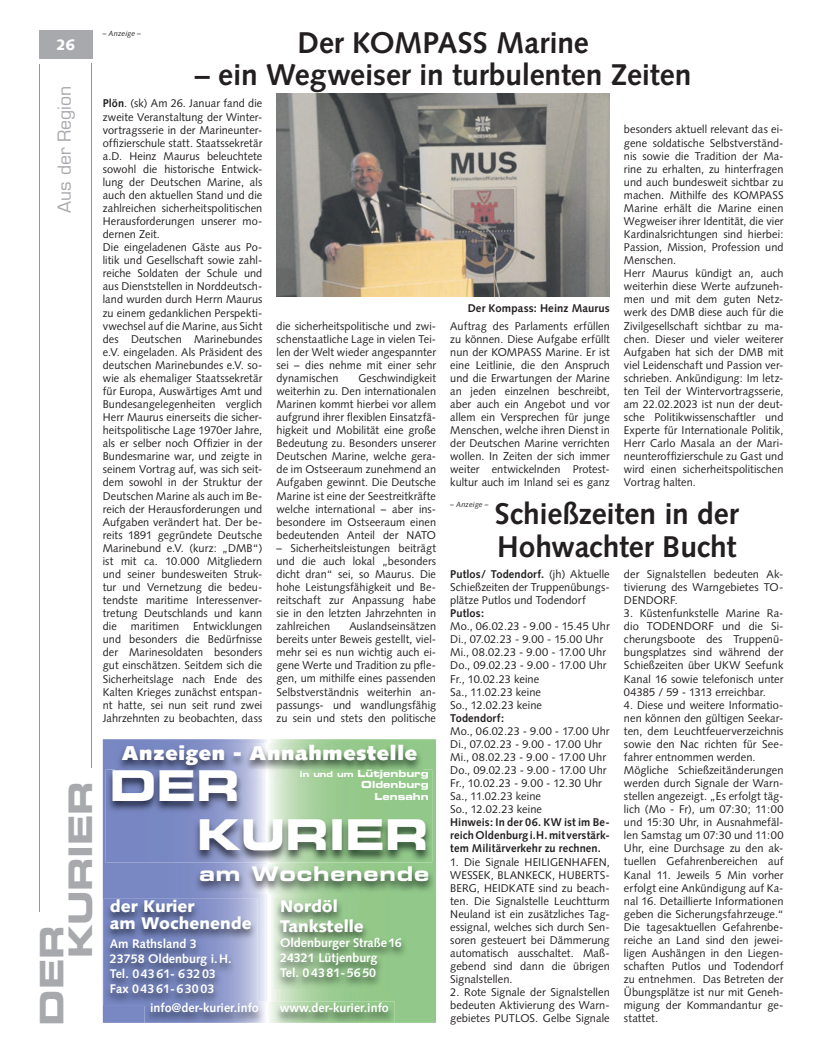
<style>
.page{position:relative;width:819px;height:1053px;background:#fff}
.page>*{position:absolute;margin:0;border:0;box-sizing:border-box;transform-origin:0 0}
.t1{font:42.5px/48.6px "Eurostile LT Std Bold Ex 2";letter-spacing:-.01em;color:#fff}
.t2{font:32.5px/28.9px "Eurostile LT Std Bold Ex 2";letter-spacing:-.01em;color:#a8a9ad}
.t3{font:700 30px/32.5px "Syntax LT Std";letter-spacing:-.005em;color:#231f20}
.t4{font:20.25px "Eurostile LT Std Bold Ex 2";letter-spacing:.04em;color:#fff}
.t5{font:900 20px "Syntax LT Std";letter-spacing:.04em;color:#fff}
.t6{font:17.5px "Eurostile LT Std";letter-spacing:-.005em;color:#a8a9ad}
.t7{font:900 16.88px/19.4px "Syntax LT Std";color:#fff}
.t8{font:900 15px "Syntax LT Std";color:#fff}
.t9{font:700 12.5px/15px "Syntax LT Std";color:#fff}
.t10{font:11.25px/13px "Syntax";letter-spacing:.005em;color:#231f20;text-align:justify}
.t11{font:700 11.25px "Syntax LT Std";letter-spacing:.01em;color:#231f20}
.t12{font:9.75px/11.6px "Eurostile LT Std Bold Ex 2";color:#fff;text-align:right}
.t13{font:italic 7.5px "Syntax LT Std";letter-spacing:.01em;color:#231f20}
.s1{font-weight:700}
.s2{font-size:8.12px}
</style>
<div class="page">
<hr style="left:39px;top:64px;width:1px;height:847px;background:#939598">
<hr style="left:92px;top:64px;width:1px;height:703px;background:#939598">
<div style="left:39px;top:30px;width:53px;height:29px;background:#a8a9ad"></div>
<svg style="left:103px;top:739px;width:333px;height:283px;background:#9ab8b0"></svg>
<img style="left:274px;top:898px;width:133px;height:90px">
<img style="left:116px;top:743px;width:307px;height:26px">
<img style="left:104px;top:898px;width:153px;height:106px">
<img style="left:144px;top:1001px;width:250px;height:21px">
<img style="left:144px;top:1001px;width:113px;height:3px">
<img style="left:106px;top:769px;width:326px;height:93px">
<img style="left:194px;top:864px;width:241px;height:29px">
<img style="left:276px;top:94px;width:333px;height:202px">
<p class="t8" style="left:56px;top:36px;width:20px">26</p>
<p class="t6" style="left:54px;top:212px;width:128px;rotate:-90deg">Aus der Region</p>
<p class="t2" style="left:37px;top:958px;width:179px;text-indent:-67px;rotate:-90deg">DER<br>KURIER</p>
<p class="t13" style="left:103px;top:29px;width:40px">– Anzeige –</p>
<p class="t3" style="left:297px;top:26px;width:293px">Der KOMPASS Marine</p>
<p class="t3" style="left:195px;top:59px;width:498px">– ein Wegweiser in turbulenten Zeiten</p>
<p class="t10" style="left:103px;top:97px;width:161px;text-align:left"><span class="s1">Plön</span>. (sk) Am 26. Januar fand die zweite Veranstaltung der Winter&shy;vortragsserie in der Marineunter&shy;offizierschule statt. Staatssekretär a.D. Heinz Maurus beleuchtete sowohl die historische Entwick&shy;lung der Deutschen Marine, als auch den aktuellen Stand und die zahlreichen sicherheitspolitischen<br>Herausforderungen unserer mo&shy;dernen Zeit.<br>Die eingeladenen Gäste aus Po&shy;litik und Gesellschaft sowie zahl&shy;reiche Soldaten der Schule und aus Dienststellen in Norddeutsch&shy;land wurden durch Herrn Maurus zu einem gedanklichen Perspekti&shy;vwechsel auf die Marine, aus Sicht des Deutschen Marinebundes e.V. eingeladen. Als Präsident des deutschen Marinebundes e.V. so&shy;wie als ehemaliger Staatssekretär für Europa, Auswärtiges Amt und<br>Bundesangelegenheiten verglich<br>Herr Maurus einerseits die sicher&shy;heitspolitische Lage 1970er Jahre, als er selber noch Offizier in der<br>Bundesmarine war, und zeigte in seinem Vortrag auf, was sich seit&shy;dem sowohl in der Struktur der<br>Deutschen Marine als auch im Be&shy;reich der Herausforderungen und<br>Aufgaben verändert hat. Der be&shy;reits 1891 gegründete Deutsche<br>Marinebund e.V. (kurz: „DMB“) ist mit ca. 10.000 Mitgliedern und seiner bundesweiten Struk&shy;tur und Vernetzung die bedeu&shy;tendste maritime Interessenver&shy;tretung Deutschlands und kann die maritimen Entwicklungen und besonders die Bedürfnisse der Marinesoldaten besonders gut einschätzen. Seitdem sich die<br>Sicherheitslage nach Ende des<br>Kalten Krieges zunächst entspan&shy;nt hatte, sei nun seit rund zwei<br>Jahrzehnten zu beobachten, dass</p>
<p class="t10" style="left:624px;top:123px;width:161px;text-align:left">besonders aktuell relevant das ei&shy;gene soldatische Selbstverständ&shy;nis sowie die Tradition der Ma&shy;rine zu erhalten, zu hinterfragen und auch bundesweit sichtbar zu machen. Mithilfe des KOMPASS<br>Marine erhält die Marine einen<br>Wegweiser ihrer Identität, die vier<br>Kardinalsrichtungen sind hierbei:<br>Passion, Mission, Profession und<br>Menschen.<br>Herr Maurus kündigt an, auch weiterhin diese Werte aufzuneh&shy;men und mit dem guten Netz&shy;werk des DMB diese auch für die<br>Zivilgesellschaft sichtbar zu ma&shy;chen. Dieser und vieler weiterer<br>Aufgaben hat sich der DMB mit viel Leidenschaft und Passion ver&shy;schrieben. Ankündigung: Im letz&shy;ten Teil der Wintervortragsserie, am 22.02.2023 ist nun der deut&shy;sche Politikwissenschaftler und<br>Experte für Internationale Politik,<br>Herr Carlo Masala an der Mari&shy;neunteroffizierschule zu Gast und wird einen sicherheitspolitischen<br>Vortrag halten.</p>
<p class="t11" style="left:467px;top:301px;width:144px">Der Kompass: Heinz Maurus</p>
<p class="t10" style="left:450px;top:319px;width:161px">Auftrag des Parlaments erfüllen zu können. Diese Aufgabe erfüllt nun der KOMPASS Marine. Er ist eine Leitlinie, die den Anspruch und die Erwartungen der Marine an jeden einzelnen beschreibt, aber auch ein Angebot und vor allem ein Versprechen für junge Menschen, welche ihren Dienst in der Deutschen Marine verrichten wollen. In Zeiten der sich immer weiter entwickelnden Protest&shy;kultur auch im Inland sei es ganz</p>
<p class="t10" style="left:276px;top:319px;width:161px">die sicherheitspolitische und zwi&shy;schenstaatliche Lage in vielen Tei&shy;len der Welt wieder angespannter sei – dies nehme mit einer sehr dynamischen</p>
<p class="t10" style="left:276px;top:371px;width:161px;text-indent:82px">Geschwindigkeit weiterhin zu. Den internationalen Marinen kommt hierbei vor allem aufgrund ihrer flexiblen Einsatzfä&shy;higkeit und Mobilität eine große Bedeutung zu. Besonders unserer Deutschen Marine, welche gera&shy;de im Ostseeraum zunehmend an Aufgaben gewinnt. Die Deutsche Marine ist eine der Seestreitkräfte welche international – aber ins&shy;besondere im Ostseeraum einen bedeutenden Anteil der NATO</p>
<p class="t10" style="left:276px;top:541px;width:161px">– Sicherheitsleistungen beiträgt und die auch lokal „besonders dicht dran“ sei, so Maurus. Die hohe Leistungsfähigkeit und Be&shy;reitschaft zur Anpassung habe sie in den letzten Jahrzehnten in zahlreichen</p>
<p class="t3" style="left:495px;top:498px;width:245px">Schießzeiten in der<br>Hohwachter Bucht</p>
<p class="t10" style="left:450px;top:567px;width:161px;text-align:left"><span class="s1">Putlos/ Todendorf.</span> (jh) Aktuelle<br>Schießzeiten der Truppenübungs&shy;plätze Putlos und Todendorf<br><span class="s1">Putlos:<br></span>Mo., 06.02.23 - 9.00 - 15.45 Uhr<br>Di., 07.02.23 - 9.00 - 15.00 Uhr<br>Mi., 08.02.23 - 9.00 - 17.00 Uhr<br>Do., 09.02.23 - 9.00 - 17.00 Uhr<br>Fr., 10.02.23 keine<br>Sa., 11.02.23 keine<br>So., 12.02.23 keine<br><span class="s1">Todendorf:<br></span>Mo., 06.02.23 - 9.00 - 17.00 Uhr<br>Di., 07.02.23 - 9.00 - 17.00 Uhr<br>Mi., 08.02.23 - 9.00 - 17.00 Uhr<br>Do., 09.02.23 - 9.00 - 17.00 Uhr<br>Fr., 10.02.23 - 9.00 - 12.30 Uhr<br>Sa., 11.02.23 keine<br>So., 12.02.23 keine<br><span class="s1">Hinweis: In der 06. KW ist im Be&shy;reich Oldenburg i.H. mit verstärk&shy;tem Militärverkehr zu rechnen.</span></p>
<p class="t10" style="left:450px;top:855px;width:161px">1. Die Signale HEILIGENHAFEN, WESSEK, BLANKECK, HUBERTS-BERG, HEIDKATE sind zu beach&shy;ten. Die Signalstelle Leuchtturm Neuland ist ein zusätzliches Tag&shy;essignal, welches sich durch Sen&shy;soren gesteuert bei Dämmerung automatisch ausschaltet. Maß&shy;gebend sind dann die übrigen Signalstellen.</p>
<p class="t10" style="left:450px;top:985px;width:161px">2. Rote Signale der Signalstellen bedeuten Aktivierung des Warn&shy;gebietes PUTLOS. Gelbe Signale</p>
<p class="t13" style="left:450px;top:500px;width:40px">– Anzeige –</p>
<p class="t10" style="left:624px;top:567px;width:161px">der Signalstellen bedeuten Ak&shy;tivierung des Warngebietes TO-DENDORF.</p>
<p class="t10" style="left:624px;top:606px;width:161px">3. Küstenfunkstelle Marine Ra&shy;dio TODENDORF und die Si&shy;cherungsboote des Truppenü&shy;bungsplatzes sind während der Schießzeiten über UKW Seefunk Kanal 16 sowie telefonisch unter 04385 / 59 - 1313 erreichbar.</p>
<p class="t10" style="left:624px;top:698px;width:161px;text-align:left">4. Diese und weitere Informatio&shy;nen können den gültigen Seekar&shy;ten, dem Leuchtfeuerverzeichnis sowie den Nac richten für See&shy;fahrer entnommen werden.<br>Mögliche Schießzeitänderungen werden durch Signale der Warn&shy;stellen angezeigt. „Es erfolgt täg&shy;lich (Mo - Fr), um 07:30; 11:00 und 15:30 Uhr, in Ausnahmefäl&shy;len Samstag um 07:30 und 11:00<br>Uhr, eine Durchsage zu den ak&shy;tuellen Gefahrenbereichen auf<br>Kanal 11. Jeweils 5 Min vorher erfolgt eine Ankündigung auf Ka&shy;nal 16. Detaillierte Informationen geben die Sicherungsfahrzeuge.“<br>Die tagesaktuellen Gefahrenbe&shy;reiche an Land sind den jewei&shy;ligen Aushängen in den Liegen&shy;schaften Putlos und Todendorf zu entnehmen. Das Betreten der<br>Übungsplätze ist nur mit Geneh&shy;migung der Kommandantur ge&shy;stattet.</p>
<p class="t10" style="left:276px;top:619px;width:161px;text-indent:73px">Auslandseinsätzen bereits unter Beweis gestellt, viel&shy;mehr sei es nun wichtig auch ei&shy;gene Werte und Tradition zu pfle&shy;gen, um mithilfe eines passenden Selbstverständnis weiterhin an&shy;passungs- und wandlungsfähig zu sein und stets den politische</p>
<p class="t5" style="left:122px;top:741px;width:297px">Anzeigen - Annahmestelle</p>
<p class="t12" style="left:300px;top:767px;width:130px"><span class="s2">in und um</span> Lütjenburg<br>Oldenburg<br>Lensahn</p>
<p class="t1" style="left:197px;top:760px;width:233px;text-indent:-88px">Der<br>Kurier</p>
<p class="t4" style="left:199px;top:859px;width:231px">am Wochenende</p>
<p class="t7" style="left:110px;top:898px;width:143px;line-height:16.9px">der Kurier<br>am Wochenende</p>
<p class="t9" style="left:110px;top:935px;width:123px">Am Rathsland 3<br>23758 Oldenburg i. H.<br>Tel. 0 43 61- 6 32 03<br>Fax 0 43 61- 6 30 03</p>
<p class="t9" style="left:150px;top:1000px;width:110px">info@der-kurier.info</p>
<p class="t9" style="left:280px;top:1000px;width:111px">www.der-kurier.info</p>
<p class="t7" style="left:280px;top:896px;width:85px">Nordöl<br>Tankstelle</p>
<p class="t9" style="left:280px;top:934px;width:123px">Oldenburger Straße 16<br>24321 Lütjenburg<br>Tel. 0 43 81- 56 50</p>
</div>
